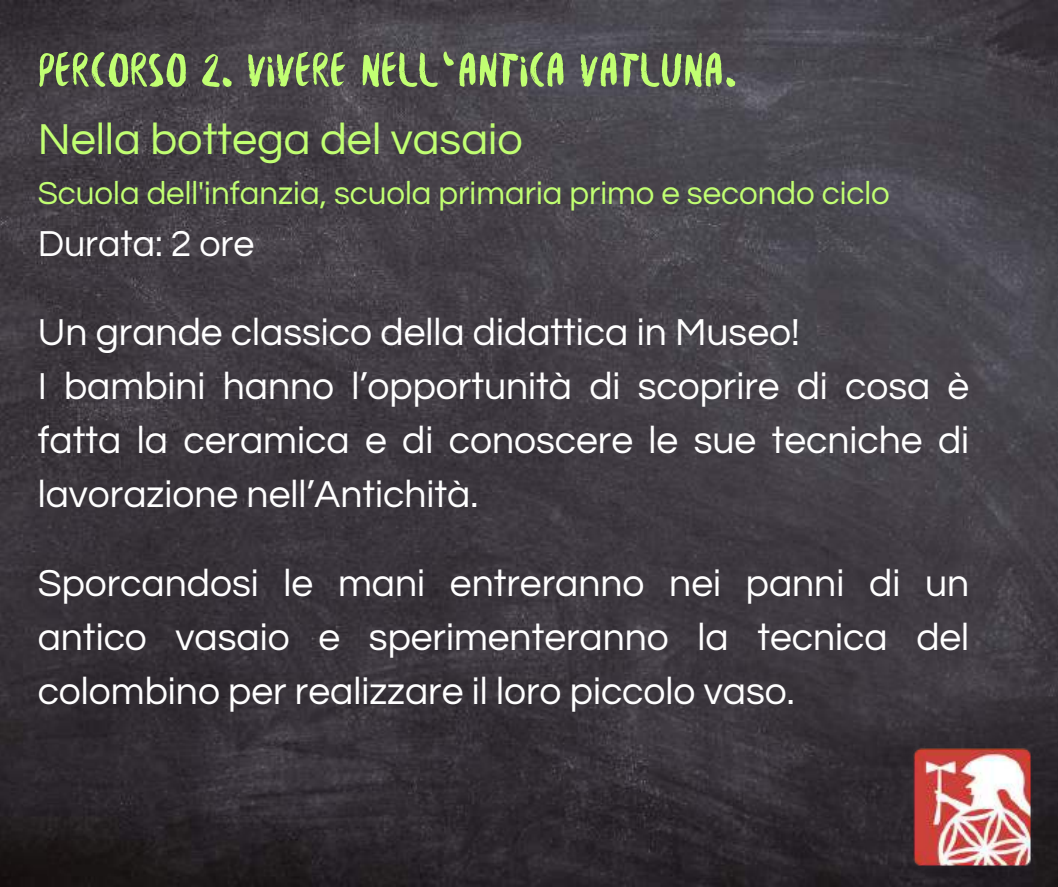
<style>
.page{position:relative;width:1058px;height:887px;background:#fff}
.page>*{position:absolute;margin:0;border:0;box-sizing:border-box;transform-origin:0 0}
.t1{font:51px "Besomextended";color:#c1ff72}
.t2{font:45px "Questrial";color:#c1ff72}
.t3{font:39px/54px "Questrial";color:#fff}
.t4{font:37.5px "Questrial";color:#fff}
.t5{font:33px "Questrial";color:#c1ff72}
</style>
<div class="page">
<img style="left:0;top:0;width:1058px;height:886px">
<img style="left:881px;top:716px;width:177px;height:170px">
<h1 class="t1" style="left:38px;top:49px;width:700px">PERCORSO 2. VIVERE NELL‘ANTICA VATLUNA.</h1>
<p class="t2" style="left:38px;top:117px;width:486px">Nella bottega del vasaio</p>
<p class="t5" style="left:38px;top:177px;width:853px">Scuola dell'infanzia, scuola primaria primo e secondo ciclo</p>
<p class="t4" style="left:38px;top:225px;width:218px">Durata: 2 ore</p>
<p class="t3" style="left:38px;top:306px;width:933px">Un grande classico della didattica in Museo!<br>I bambini hanno l’opportunità di scoprire di cosa è fatta la ceramica e di conoscere le sue tecniche di lavorazione nell’Antichità.</p>
<p class="t3" style="left:38px;top:556px;width:933px;text-align:justify">Sporcandosi le mani entreranno nei panni di un antico vasaio e sperimenteranno la tecnica del colombino per realizzare il loro piccolo vaso.</p>
</div>
